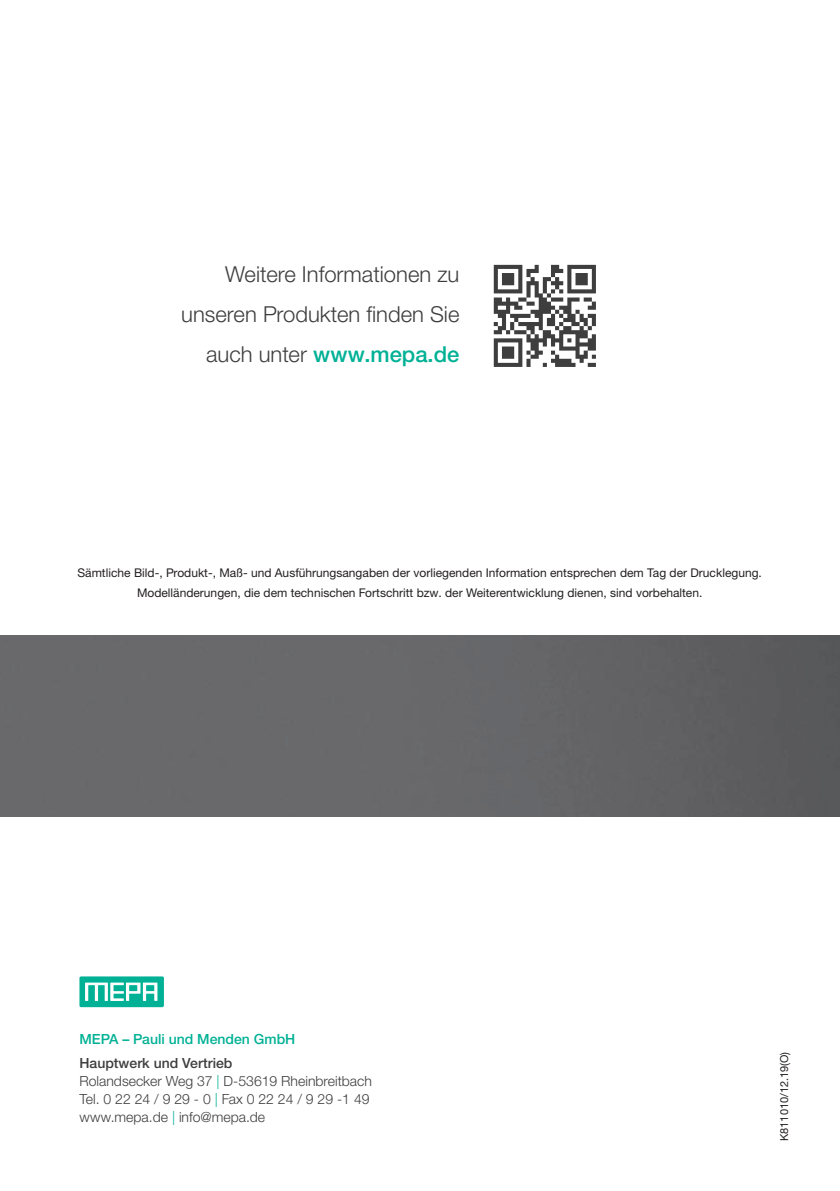
<style>
.page{position:relative;width:840px;height:1191px;background:#fff}
.page>*{position:absolute;margin:0;border:0;box-sizing:border-box;transform-origin:0 0}
.t1{font:300 22px/40px "Helvetica Neue LTW1 G";color:#3e3e3f;text-align:right}
.t2{font:300 14px/18px "Helvetica Neue LTW1 G";color:#3e3e3f}
.t3{font:500 14px "Helvetica Neue LTW1 G";color:#00b195}
.t4{font:12px/20px "Helvetica Neue LTW1 G";color:#231f20;text-align:center}
.t5{font:11px "Helvetica Neue LTW1 G";color:#231f20}
.s1{font-weight:500;color:#00b195}
.s2{font-weight:500}
.s3{color:#00b195}
</style>
<div class="page">
<div style="left:79px;top:976px;width:85px;height:31px;background:#00b195;border-radius:2px"></div>
<svg style="left:85px;top:982px;width:72px;height:19px"></svg>
<img style="left:0;top:635px;width:839px;height:181px">
<svg style="left:493px;top:265px;width:102px;height:102px"></svg>
<h1 class="t1" style="left:181px;top:254px;width:279px">Weitere Informationen zu unseren Produkten finden Sie auch unter <span class="s1">www.mepa.de</span></h1>
<p class="t4" style="left:77px;top:563px;width:685px">Sämtliche Bild-, Produkt-, Maß- und Ausführungsangaben der vorliegenden Information entsprechen dem Tag der Drucklegung.<br>Modelländerungen, die dem technischen Fortschritt bzw. der Weiterentwicklung dienen, sind vorbehalten.</p>
<p class="t3" style="left:79px;top:1030px;width:217px">MEPA – Pauli und Menden GmbH</p>
<p class="t2" style="left:79px;top:1053px;width:294px"><span class="s2">Hauptwerk und Vertrieb<br></span>Rolandsecker Weg 37 <span class="s3">|</span> D-53619 Rheinbreitbach Tel. 0 22 24 / 9 29 - 0 <span class="s3">|</span> Fax 0 22 24 / 9 29 -1 49 www.mepa.de <span class="s3">|</span> info@mepa.de</p>
<p class="t5" style="left:777px;top:1141px;width:91px;rotate:-90deg">K811010/12.19(O)</p>
</div>
